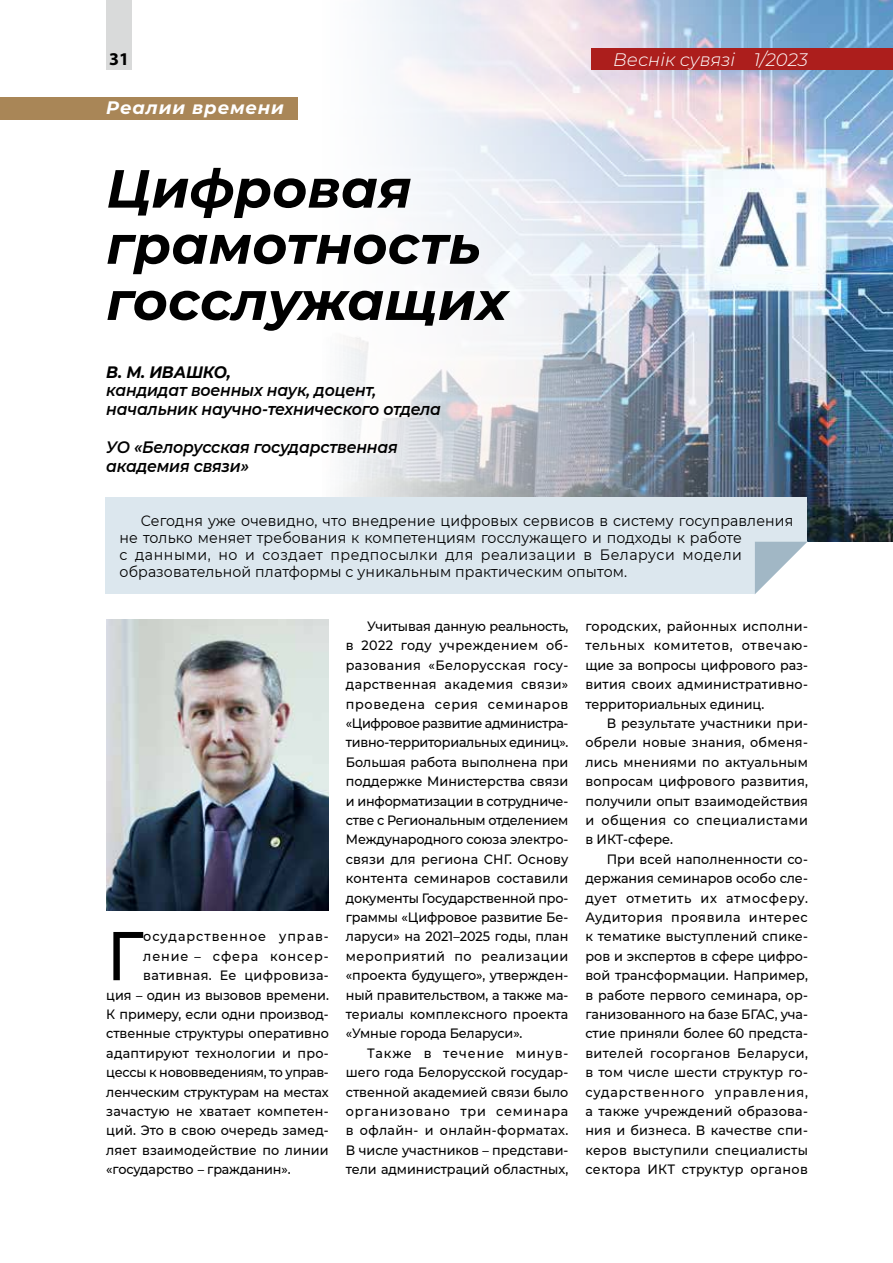
<style>
.page{position:relative;width:893px;height:1263px;background:#fff}
.page>*{position:absolute;margin:0;border:0;box-sizing:border-box;transform-origin:0 0}
.t1{font:500 68.85px "Montserrat";color:#000;scale:.94 1}
.t2{font:italic 700 53.55px/56.1px "Montserrat";color:#000}
.t3{font:italic 300 18px "Montserrat";color:#fff}
.t4{font:italic 700 18px "Montserrat";letter-spacing:.05em;color:#fff}
.t5{font:700 18px "Myriad Pro";color:#000}
.t6{font:italic 600 16.5px/18.8px "Montserrat";letter-spacing:-.01em;color:#000;scale:.94 1}
.t7{font:italic 700 16.5px "Montserrat";letter-spacing:-.01em;color:#000;scale:.94 1}
.t8{font:15px/17.1px "Montserrat";letter-spacing:.01em;color:#000;scale:.94 1}
.t9{font:500 13.5px/19.4px "Montserrat";letter-spacing:.005em;color:#000;text-align:justify;scale:.94 1}
.t10{font:500 13.5px "Montserrat";letter-spacing:-.025em;color:#000;scale:.94 1}
.t11{font:500 13.5px "Montserrat";letter-spacing:.035em;color:#000;scale:.94 1}
.t12{font:500 13.5px "Montserrat";letter-spacing:.08em;color:#000;scale:.94 1}
.t13{font:500 13.5px "Montserrat";letter-spacing:.07em;color:#000;scale:.94 1}
</style>
<div class="page">
<img style="left:239px;top:0;width:654px;height:541px">
<div style="left:0;top:97px;width:298px;height:22px;background:#a98657"></div>
<img style="left:106px;top:619px;width:223px;height:291px">
<div style="left:105px;top:497px;width:702px;height:97px;background:#dce7ee"></div>
<svg style="left:755px;top:541px;width:53px;height:53px;background:#d0dbe2"></svg>
<div style="left:591px;top:48px;width:302px;height:22px;background:#ac1e1c"></div>
<div style="left:106px;top:0;width:26px;height:70px;background:#d9dada"></div>
<h3 class="t5" style="left:109px;top:48px;width:21px">31</h3>
<h3 class="t3" style="left:613px;top:47px;width:196px">Веснiк сувязi 1/2023</h3>
<h3 class="t4" style="left:106px;top:95px;width:179px">Реалии времени</h3>
<h2 class="t2" style="left:106px;top:158px;width:403px">Цифровая грамотность госслужащих</h2>
<p class="t7" style="left:106px;top:360px;width:134px">В. М. ИВАШКО,</p>
<p class="t6" style="left:106px;top:380px;width:358px">кандидат военных наук, доцент, начальник научно-технического отдела</p>
<p class="t6" style="left:106px;top:437px;width:312px">УО «Белорусская государственная академия связи»</p>
<p class="t8" style="left:120px;top:511px;width:718px;text-indent:21px">Сегодня уже очевидно, что внедрение цифровых сервисов в систему госуправления не только меняет требования к компетенциям госслужащего и подходы к работе<br>с данными, но и создает предпосылки для реализации в Беларуси модели образовательной платформы с уникальным практическим опытом.</p>
<h1 class="t1" style="left:106px;top:908px;width:42px">Г</h1>
<p class="t12" style="left:143px;top:927px;width:199px">осударственное управ-</p>
<p class="t13" style="left:143px;top:946px;width:199px">ление – сфера консер-</p>
<p class="t11" style="left:143px;top:966px;width:199px">вативная. Ее цифровиза-</p>
<p class="t9" style="left:106px;top:984px;width:238px">ция – один из вызовов времени.</p>
<p class="t9" style="left:106px;top:1004px;width:238px">К примеру, если одни производ-</p>
<p class="t9" style="left:106px;top:1023px;width:238px">ственные структуры оперативно</p>
<p class="t9" style="left:106px;top:1043px;width:238px">адаптируют технологии и про-</p>
<p class="t10" style="left:106px;top:1063px;width:238px">цессы к нововведениям, то управ-</p>
<p class="t9" style="left:106px;top:1081px;width:238px">ленческим структурам на местах</p>
<p class="t9" style="left:106px;top:1101px;width:238px">зачастую не хватает компетен-</p>
<p class="t9" style="left:106px;top:1120px;width:238px">ций. Это в свою очередь замед-</p>
<p class="t9" style="left:106px;top:1140px;width:238px">ляет взаимодействие по линии</p>
<p class="t9" style="left:106px;top:1159px;width:198px">«государство – гражданин».</p>
<p class="t9" style="left:346px;top:616px;width:238px;text-indent:21px">Учитывая данную реальность, в 2022 году учреждением об&shy;разования «Белорусская госу&shy;дарственная академия связи» проведена серия семинаров «Цифровое развитие администра&shy;тивно-территориальных единиц».<br>Большая работа выполнена при поддержке Министерства связи и информатизации в сотрудниче&shy;стве с Региональным отделением Международного союза электро&shy;связи для региона СНГ. Основу контента семинаров составили документы Государственной про&shy;граммы «Цифровое развитие Бе&shy;ларуси» на 2021–2025 годы, план мероприятий по реализации «проекта будущего», утвержден&shy;ный правительством, а также ма&shy;териалы комплексного проекта «Умные города Беларуси».</p>
<p class="t9" style="left:346px;top:1043px;width:238px;text-indent:21px">Также в течение минув&shy;шего года Белорусской государ&shy;ственной академией связи было организовано три семинара в офлайн- и онлайн-форматах.<br>В числе участников – представи&shy;тели администраций областных,</p>
<p class="t9" style="left:585px;top:616px;width:238px">городских, районных исполни&shy;тельных комитетов, отвечаю&shy;щие за вопросы цифрового раз&shy;вития своих административно&shy;территориальных единиц.</p>
<p class="t9" style="left:585px;top:713px;width:238px;text-indent:21px">В результате участники при&shy;обрели новые знания, обменя&shy;лись мнениями по актуальным вопросам цифрового развития, получили опыт взаимодействия и общения со специалистами в ИКТ-сфере.</p>
<p class="t9" style="left:585px;top:849px;width:238px;text-indent:21px">При всей наполненности со&shy;держания семинаров особо сле&shy;дует отметить их атмосферу.<br>Аудитория проявила интерес к тематике выступлений спике&shy;ров и экспертов в сфере цифро&shy;вой трансформации. Например, в работе первого семинара, ор&shy;ганизованного на базе БГАС, уча&shy;стие приняли более 60 предста&shy;вителей госорганов Беларуси, в том числе шести структур го&shy;сударственного управления, а также учреждений образова&shy;ния и бизнеса. В качестве спи&shy;керов выступили специалисты сектора ИКТ структур органов</p>
</div>
